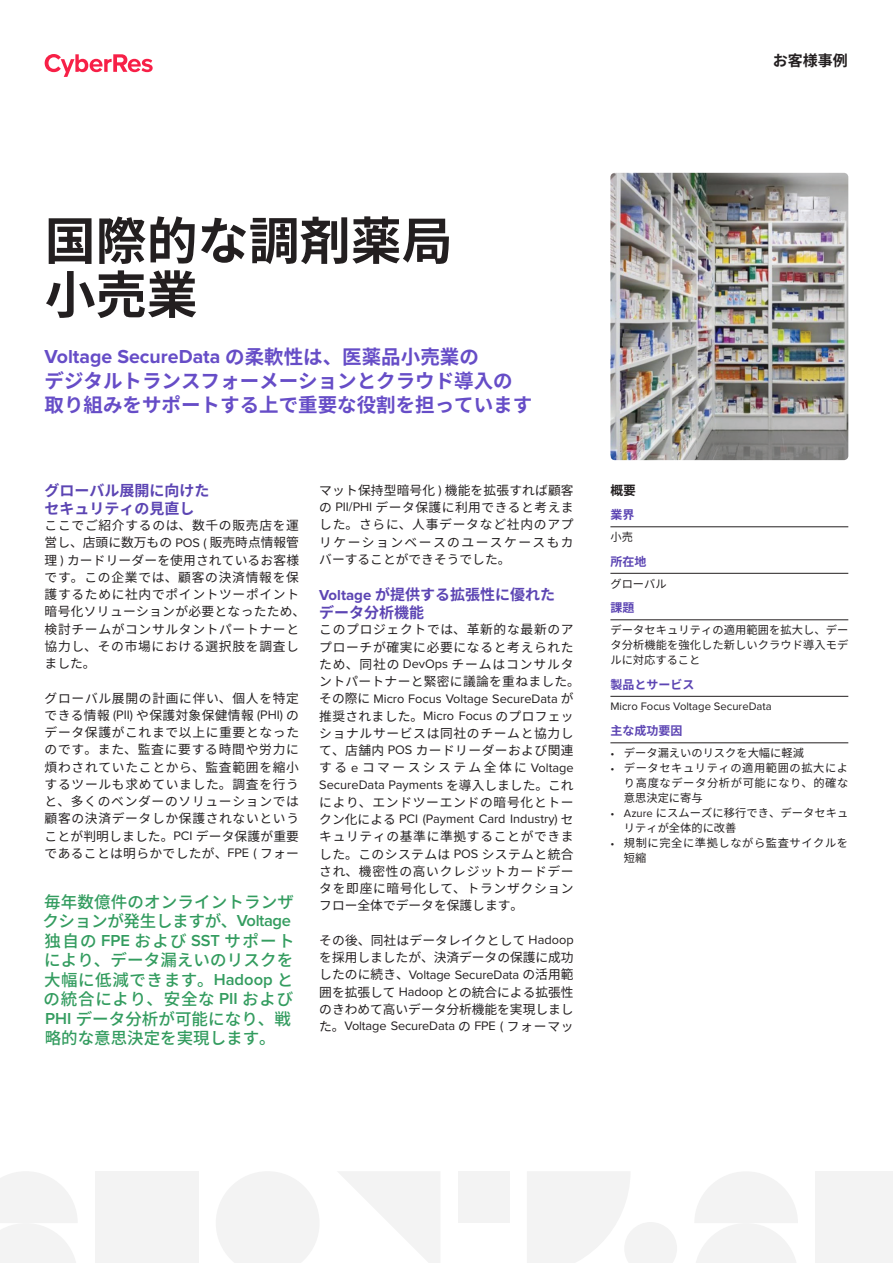
<style>
.page{position:relative;width:893px;height:1263px;background:#fff}
.page>*{position:absolute;margin:0;border:0;box-sizing:border-box;transform-origin:0 0}
.Title_34_36{font:700 51px/54px "Source Han Sans JP";color:#231f20}
.Intro_13_16_Purple{font:700 19.5px/24.5px "Source Han Sans JP";color:#664dc7}
.Pull_Quote{font:500 16.5px/19.5px "Source Han Sans JP";letter-spacing:.005em;color:#339c5f}
.Header_b_Level1{font:700 15px/18px "Source Han Sans JP";color:#5c45b3}
.Asset_Type{font:700 15px "Source Han Sans JP";color:#231f20}
.Body_c_8_5_11_5{font:12.75px/17.2px "Source Han Sans JP";letter-spacing:.055em;color:#231f20;text-align:justify}
.Sidebar_Header_B{font:700 12.75px "Source Han Sans JP";color:#231f20}
.Sidebar_Subhead{font:700 12px "Source Han Sans JP";color:#5c45b3}
.Body_d_7_5_10{font:11.25px/15px "Source Han Sans JP";letter-spacing:.01em;color:#231f20;text-align:justify}
.Body_d_7_5_10-2{font:11.25px "Proxima Nova";color:#231f20}
.Body_d_7_5_10-3{font:11.25px/15px "Source Han Sans JP";letter-spacing:.05em;color:#231f20}
.s1{font-family:"Proxima Nova"}
.s2{font-family:"Proxima Nova";font-weight:600}
</style>
<div class="page">
<hr style="left:610px;top:526px;width:238px;height:1px;background:#231f20">
<hr style="left:610px;top:573px;width:238px;height:1px;background:#231f20">
<hr style="left:610px;top:619px;width:238px;height:1px;background:#231f20">
<hr style="left:610px;top:696px;width:238px;height:1px;background:#231f20">
<hr style="left:610px;top:742px;width:238px;height:1px;background:#231f20">
<svg style="left:45px;top:54px;width:108px;height:23px"></svg>
<div style="left:815px;top:1171px;width:78px;height:92px;background:#f3f3f3"></div>
<div style="left:95px;top:1171px;width:104px;height:92px;background:#f3f3f3"></div>
<div style="left:458px;top:1171px;width:52px;height:52px;background:#f3f3f3"></div>
<svg style="left:339px;top:1172px;width:101px;height:91px"></svg>
<svg style="left:216px;top:1172px;width:103px;height:91px"></svg>
<svg style="left:527px;top:1172px;width:150px;height:91px"></svg>
<svg style="left:0;top:1172px;width:77px;height:91px"></svg>
<svg style="left:695px;top:1172px;width:103px;height:91px"></svg>
<img style="left:610px;top:173px;width:238px;height:287px">
<p class="Asset_Type" style="left:773px;top:52px;width:76px">お客様事例</p>
<p class="Title_34_36" style="left:45px;top:215px;width:410px">国際的な調剤薬局小売業</p>
<p class="Intro_13_16_Purple" style="left:45px;top:344px;width:489px"><span class="s1">Voltage SecureData</span> の柔軟性は、医薬品小売業の<br>デジタルトランスフォーメーションとクラウド導入の取り組みをサポートする上で重要な役割を担っています</p>
<p class="Header_b_Level1" style="left:45px;top:482px;width:167px">グローバル展開に向けたセキュリティの見直し</p>
<p class="Body_c_8_5_11_5" style="left:45px;top:517px;width:262px;text-align:left">ここでご紹介するのは、数千の販売店を運営し、店頭に数万もの <span class="s1">POS (</span> 販売時点情報管理 <span class="s1">)</span> カードリーダーを使用されているお客様です。この企業では、顧客の決済情報を保護するために社内でポイントツーポイント暗号化ソリューションが必要となったため、検討チームがコンサルタントパートナーと協力し、その市場における選択肢を調査しました。</p>
<p class="Body_c_8_5_11_5" style="left:45px;top:689px;width:256px">グローバル展開の計画に伴い、個人を特定できる情報 <span class="s1">(PII)</span> や保護対象保健情報 <span class="s1">(PHI)</span> のデータ保護がこれまで以上に重要となったのです。また、監査に要する時間や労力に煩わされていたことから、監査範囲を縮小するツールも求めていました。調査を行うと、多くのベンダーのソリューションでは顧客の決済データしか保護されないということが判明しました。<span class="s1">PCI</span> データ保護が重要であることは明らかでしたが、<span class="s1">FPE (</span> フォー</p>
<p class="Pull_Quote" style="left:42px;top:892px;width:254px">毎年数億件のオンライントランザクションが発生しますが、<span class="s2">Voltage</span>独自の <span class="s2">FPE</span> および <span class="s2">SST</span> サポートにより、データ漏えいのリスクを大幅に低減できます。<span class="s2">Hadoop</span> との統合により、安全な <span class="s2">PII</span> および<br><span class="s2">PHI</span> データ分析が可能になり、戦略的な意思決定を実現します。</p>
<p class="Body_c_8_5_11_5" style="left:319px;top:482px;width:256px">マット保持型暗号化 <span class="s1">)</span> 機能を拡張すれば顧客の <span class="s1">PII/PHI</span> データ保護に利用できると考えました。さらに、人事データなど社内のアプリケーションベースのユースケースもカバーすることができそうでした。</p>
<p class="Header_b_Level1" style="left:319px;top:586px;width:237px"><span class="s1">Voltage</span> が提供する拡張性に優れたデータ分析機能</p>
<p class="Body_c_8_5_11_5" style="left:319px;top:621px;width:262px;text-align:left">このプロジェクトでは、革新的な最新のアプローチが確実に必要になると考えられたため、同社の <span class="s1">DevOps</span> チームはコンサルタントパートナーと緊密に議論を重ねました。その際に <span class="s1">Micro Focus Voltage SecureData</span> が</p>
<p class="Body_c_8_5_11_5" style="left:319px;top:707px;width:256px">推奨されました。<span class="s1">Micro Focus</span> のプロフェッショナルサービスは同社のチームと協力して、店舗内 <span class="s1">POS</span> カードリーダーおよび関連する<span class="s1">e</span>コマースシステム全体に<span class="s1">Voltage SecureData Payments</span> を導入しました。これ</p>
<p class="Body_c_8_5_11_5" style="left:319px;top:794px;width:256px;line-height:16.6px">により、エンドツーエンドの暗号化とトークン化による <span class="s1">PCI (Payment Card Industry)</span> セ</p>
<p class="Body_c_8_5_11_5" style="left:319px;top:828px;width:256px">キュリティの基準に準拠することができました。このシステムは <span class="s1">POS</span> システムと統合され、機密性の高いクレジットカードデータを即座に暗号化して、トランザクションフロー全体でデータを保護します。</p>
<p class="Body_c_8_5_11_5" style="left:319px;top:932px;width:256px">その後、同社はデータレイクとして <span class="s1">Hadoop</span>を採用しましたが、決済データの保護に成功したのに続き、<span class="s1">Voltage SecureData</span> の活用範</p>
<p class="Body_c_8_5_11_5" style="left:319px;top:984px;width:256px">囲を拡張して <span class="s1">Hadoop</span> との統合による拡張性のきわめて高いデータ分析機能を実現しました。<span class="s1">Voltage SecureData</span> の <span class="s1">FPE (</span> フォーマッ</p>
<p class="Sidebar_Header_B" style="left:610px;top:483px;width:27px">概要</p>
<p class="Sidebar_Subhead" style="left:610px;top:508px;width:25px">業界</p>
<p class="Body_d_7_5_10" style="left:610px;top:530px;width:24px">小売</p>
<p class="Sidebar_Subhead" style="left:610px;top:554px;width:37px">所在地</p>
<p class="Body_d_7_5_10" style="left:610px;top:576px;width:58px">グローバル</p>
<p class="Sidebar_Subhead" style="left:610px;top:601px;width:25px">課題</p>
<p class="Body_d_7_5_10" style="left:610px;top:623px;width:239px">データセキュリティの適用範囲を拡大し、データ分析機能を強化した新しいクラウド導入モデルに対応すること</p>
<p class="Sidebar_Subhead" style="left:610px;top:677px;width:85px">製品とサービス</p>
<p class="Body_d_7_5_10-2" style="left:610px;top:701px;width:163px">Micro Focus Voltage SecureData</p>
<p class="Sidebar_Subhead" style="left:610px;top:724px;width:73px">主な成功要因</p>
<p class="Body_d_7_5_10" style="left:610px;top:746px;width:195px"><span class="s1">•</span> データ漏えいのリスクを大幅に軽減</p>
<p class="Body_d_7_5_10" style="left:624px;top:761px;width:226px;text-indent:-14px"><span class="s1">•</span> データセキュリティの適用範囲の拡大により高度なデータ分析が可能になり、的確な意思決定に寄与</p>
<p class="Body_d_7_5_10" style="left:624px;top:806px;width:226px;text-indent:-14px"><span class="s1">• Azure</span> にスムーズに移行でき、データセキュリティが全体的に改善</p>
<p class="Body_d_7_5_10-3" style="left:624px;top:836px;width:226px;text-indent:-14px"><span class="s1">•</span> 規制に完全に準拠しながら監査サイクルを短縮</p>
</div>
